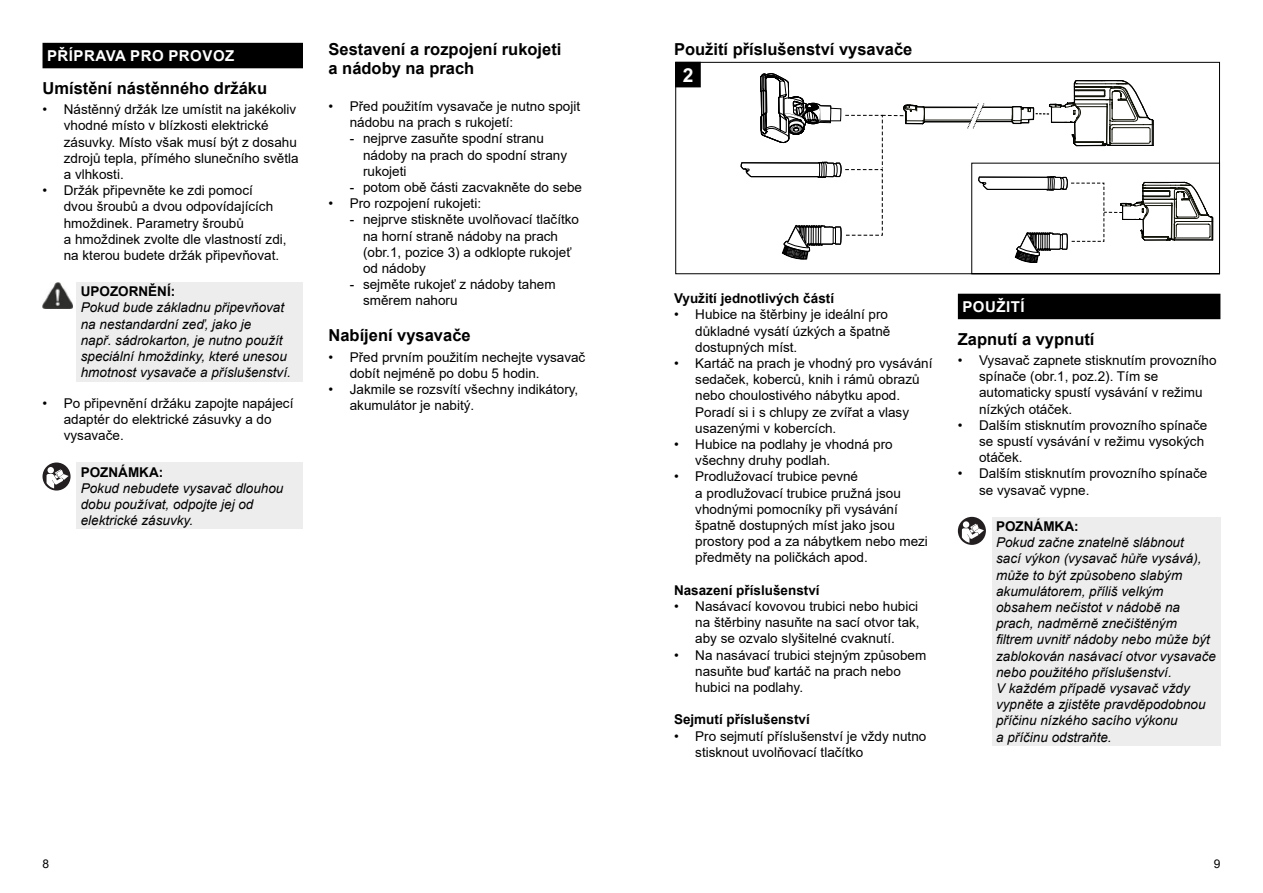
<style>
.page{position:relative;width:1263px;height:893px;background:#fff}
.page>*{position:absolute;margin:0;border:0;box-sizing:border-box;transform-origin:0 0}
.t1{font:700 19.2px "Arial";color:#fff}
.t2{font:700 16.5px/19.8px "Arial";color:#000}
.t3{font:700 15px "Arial";letter-spacing:.035em;color:#fff}
.t4{font:13.5px/16.2px "Arial";color:#000}
.t5{font:italic 13.5px/16.2px "Arial";color:#000}
.t6{font:700 13.5px "Arial";color:#000}
.t7{font:12px "Arial";color:#000}
</style>
<div class="page">
<div style="left:43px;top:43px;width:260px;height:25px;background:#000"></div>
<div style="left:77px;top:282px;width:226px;height:99px;background:#ededed"></div>
<img style="left:43px;top:282px;width:29px;height:26px">
<div style="left:77px;top:462px;width:226px;height:67px;background:#ededed"></div>
<svg style="left:43px;top:462px;width:28px;height:29px"></svg>
<svg style="left:47px;top:467px;width:22px;height:21px"></svg>
<svg style="left:675px;top:62px;width:545px;height:213px"></svg>
<div style="left:676px;top:62px;width:24px;height:25px;background:#000"></div>
<div style="left:675px;top:62px;width:26px;height:25px;border:1px solid #000"></div>
<svg style="left:740px;top:61px;width:474px;height:206px"></svg>
<div style="left:958px;top:294px;width:262px;height:25px;background:#000"></div>
<div style="left:992px;top:517px;width:228px;height:229px;background:#ededed"></div>
<div style="left:958px;top:517px;width:28px;height:28px;background:#231f21;border-radius:50%"></div>
<div style="left:963px;top:521px;width:6px;height:7px;background:#fff;border-radius:50%"></div>
<svg style="left:962px;top:524px;width:22px;height:19px"></svg>
<p class="t3" style="left:47px;top:45px;width:189px">PŘÍPRAVA PRO PROVOZ</p>
<p class="t2" style="left:43px;top:78px;width:226px">Umístění nástěnného držáku</p>
<p class="t4" style="left:64px;top:101px;width:236px;text-indent:-21px">• Nástěnný držák lze umístit na jakékoliv vhodné místo v blízkosti elektrické zásuvky. Místo však musí být z dosahu zdrojů tepla, přímého slunečního světla a vlhkosti.</p>
<p class="t4" style="left:64px;top:182px;width:224px;text-indent:-21px">• Držák připevněte ke zdi pomocí<br>dvou šroubů a dvou odpovídajících hmoždinek. Parametry šroubů<br>a hmoždinek zvolte dle vlastností zdi, na kterou budete držák připevňovat.</p>
<p class="t6" style="left:81px;top:282px;width:96px">UPOZORNĚNÍ:</p>
<p class="t5" style="left:81px;top:300px;width:212px">Pokud bude základnu připevňovat na nestandardní zeď, jako je<br>např. sádrokarton, je nutno použít speciální hmoždinky, které unesou hmotnost vysavače a příslušenství.</p>
<p class="t4" style="left:64px;top:395px;width:231px;text-indent:-21px">• Po připevnění držáku zapojte napájecí adaptér do elektrické zásuvky a do vysavače.</p>
<p class="t6" style="left:81px;top:462px;width:84px">POZNÁMKA:</p>
<p class="t5" style="left:81px;top:480px;width:204px">Pokud nebudete vysavač dlouhou dobu používat, odpojte jej od elektrické zásuvky.</p>
<p class="t2" style="left:328px;top:39px;width:234px">Sestavení a rozpojení rukojeti a nádoby na prach</p>
<p class="t4" style="left:350px;top:98px;width:232px;text-indent:-21px">• Před použitím vysavače je nutno spojit nádobu na prach s rukojetí:</p>
<p class="t4" style="left:363px;top:130px;width:206px;text-indent:-13px">- nejprve zasuňte spodní stranu nádoby na prach do spodní strany rukojeti</p>
<p class="t4" style="left:350px;top:179px;width:234px">- potom obě části zacvakněte do sebe</p>
<p class="t4" style="left:328px;top:195px;width:154px">• Pro rozpojení rukojeti:</p>
<p class="t4" style="left:363px;top:211px;width:218px;text-indent:-13px">- nejprve stiskněte uvolňovací tlačítko na horní straně nádoby na prach (obr.1, pozice 3) a odklopte rukojeť od nádoby</p>
<p class="t4" style="left:363px;top:276px;width:194px;text-indent:-13px">- sejměte rukojeť z nádoby tahem směrem nahoru</p>
<p class="t2" style="left:328px;top:326px;width:144px">Nabíjení vysavače</p>
<p class="t4" style="left:350px;top:349px;width:237px;text-indent:-21px">• Před prvním použitím nechejte vysavač dobít nejméně po dobu 5 hodin.</p>
<p class="t4" style="left:350px;top:381px;width:230px;text-indent:-21px">• Jakmile se rozsvítí všechny indikátory, akumulátor je nabitý.</p>
<p class="t2" style="left:674px;top:39px;width:240px">Použití příslušenství vysavače</p>
<h1 class="t1" style="left:683px;top:62px;width:12px">2</h1>
<p class="t6" style="left:674px;top:289px;width:162px">Využití jednotlivých částí</p>
<p class="t4" style="left:695px;top:306px;width:197px;text-indent:-21px">• Hubice na štěrbiny je ideální pro důkladné vysátí úzkých a špatně dostupných míst.</p>
<p class="t4" style="left:695px;top:355px;width:239px;text-indent:-21px">• Kartáč na prach je vhodný pro vysávání sedaček, koberců, knih i rámů obrazů nebo choulostivého nábytku apod.<br>Poradí si i s chlupy ze zvířat a vlasy usazenými v kobercích.</p>
<p class="t4" style="left:695px;top:436px;width:199px;text-indent:-21px">• Hubice na podlahy je vhodná pro všechny druhy podlah.</p>
<p class="t4" style="left:695px;top:468px;width:234px;text-indent:-21px">• Prodlužovací trubice pevné<br>a prodlužovací trubice pružná jsou vhodnými pomocníky při vysávání špatně dostupných míst jako jsou prostory pod a za nábytkem nebo mezi předměty na poličkách apod.</p>
<p class="t6" style="left:674px;top:581px;width:147px">Nasazení příslušenství</p>
<p class="t4" style="left:695px;top:598px;width:226px;text-align:justify;text-indent:-21px">• Nasávací kovovou trubici nebo hubici na štěrbiny nasuňte na sací otvor tak, aby se ozvalo slyšitelné cvaknutí.</p>
<p class="t4" style="left:695px;top:647px;width:233px;text-indent:-21px">• Na nasávací trubici stejným způsobem nasuňte buď kartáč na prach nebo hubici na podlahy.</p>
<p class="t6" style="left:674px;top:710px;width:137px">Sejmutí příslušenství</p>
<p class="t4" style="left:695px;top:728px;width:233px;text-indent:-21px">• Pro sejmutí příslušenství je vždy nutno stisknout uvolňovací tlačítko</p>
<p class="t3" style="left:962px;top:296px;width:64px">POUŽITÍ</p>
<p class="t2" style="left:958px;top:329px;width:138px">Zapnutí a vypnutí</p>
<p class="t4" style="left:979px;top:352px;width:239px;text-indent:-21px">• Vysavač zapnete stisknutím provozního spínače (obr.1, poz.2). Tím se automaticky spustí vysávání v režimu nízkých otáček.</p>
<p class="t4" style="left:979px;top:417px;width:230px;text-indent:-21px">• Dalším stisknutím provozního spínače se spustí vysávání v režimu vysokých otáček.</p>
<p class="t4" style="left:979px;top:465px;width:230px;text-indent:-21px">• Dalším stisknutím provozního spínače se vysavač vypne.</p>
<p class="t6" style="left:996px;top:517px;width:84px">POZNÁMKA:</p>
<p class="t5" style="left:996px;top:534px;width:221px">Pokud začne znatelně slábnout<br>sací výkon (vysavač hůře vysává), může to být způsobeno slabým akumulátorem, příliš velkým obsahem nečistot v nádobě na prach, nadměrně znečištěným filtrem uvnitř nádoby nebo může být zablokován nasávací otvor vysavače nebo použitého příslušenství.<br>V každém případě vysavač vždy vypněte a zjistěte pravděpodobnou příčinu nízkého sacího výkonu<br>a příčinu odstraňte.</p>
<p class="t7" style="left:43px;top:855px;width:8px">8</p>
<p class="t7" style="left:1214px;top:855px;width:8px">9</p>
</div>
